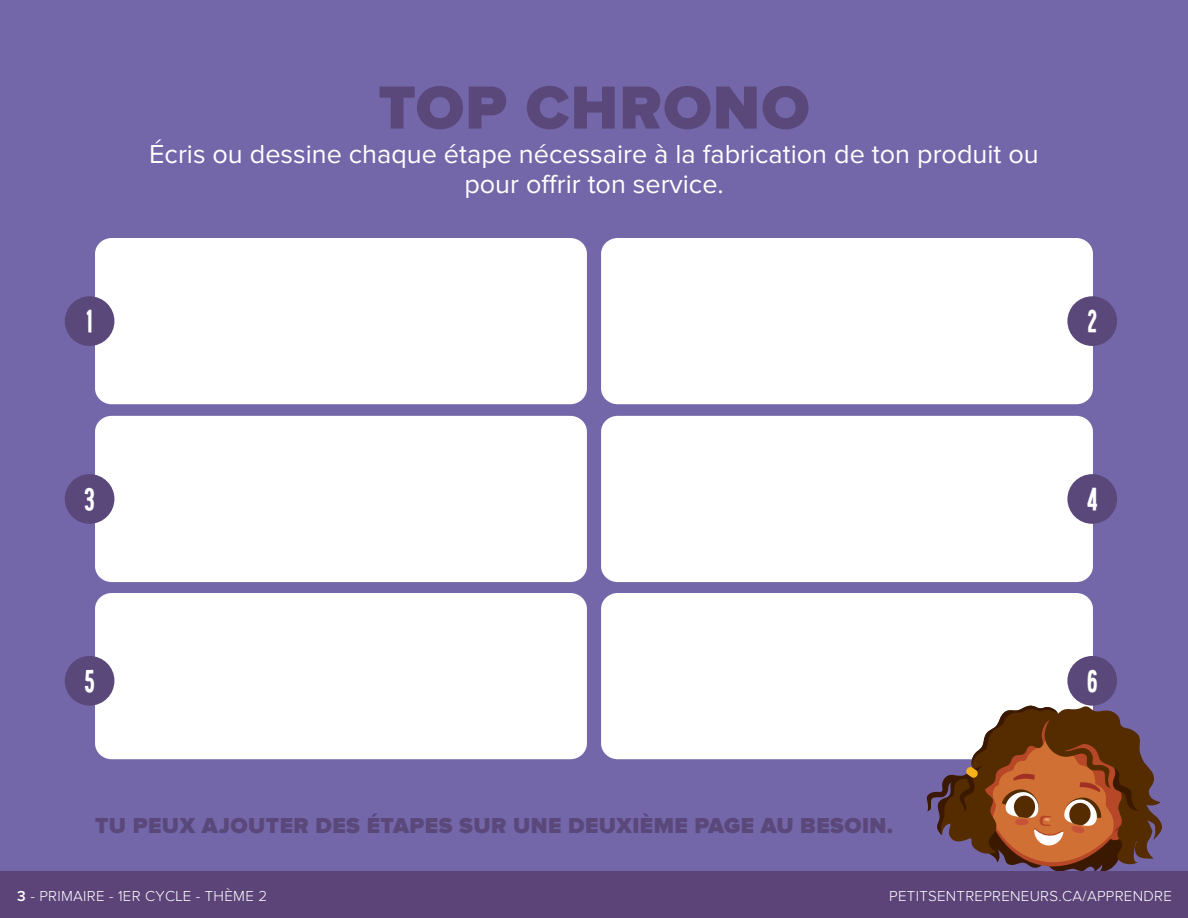
<style>
.page{position:relative;width:1188px;height:918px;background:#7467a9}
.page>*{position:absolute;margin:0;border:0;box-sizing:border-box;transform-origin:0 0}
.t1{font:900 63px "Proxima Nova";letter-spacing:.02em;color:#5a487b}
.t2{font:34.5px "Single Sleeve";color:#fff}
.t3{font:27px/30px "Proxima Nova";color:#fff;text-align:center}
.t4{font:900 22.5px "Proxima Nova";letter-spacing:.02em;color:#5a487b}
.titre_orange{font:300 15px "Proxima Nova";letter-spacing:.02em;color:#fff}
.s1{font-weight:600}
</style>
<div class="page">
<div style="left:95px;top:238px;width:492px;height:166px;background:#fff;border-radius:16px"></div>
<div style="left:95px;top:416px;width:492px;height:166px;background:#fff;border-radius:16px"></div>
<div style="left:95px;top:593px;width:492px;height:166px;background:#fff;border-radius:16px"></div>
<div style="left:601px;top:238px;width:492px;height:166px;background:#fff;border-radius:16px"></div>
<div style="left:601px;top:416px;width:492px;height:166px;background:#fff;border-radius:16px"></div>
<div style="left:601px;top:593px;width:492px;height:166px;background:#fff;border-radius:16px"></div>
<svg style="left:927px;top:705px;width:238px;height:167px"></svg>
<div style="left:65px;top:296px;width:49px;height:50px;background:#5a487b;border-radius:50%"></div>
<div style="left:1067px;top:296px;width:50px;height:50px;background:#5a487b;border-radius:50%"></div>
<div style="left:65px;top:474px;width:49px;height:50px;background:#5a487b;border-radius:50%"></div>
<div style="left:1067px;top:474px;width:50px;height:50px;background:#5a487b;border-radius:50%"></div>
<div style="left:65px;top:656px;width:49px;height:50px;background:#5a487b;border-radius:50%"></div>
<div style="left:1067px;top:656px;width:50px;height:50px;background:#5a487b;border-radius:50%"></div>
<div style="left:0;top:872px;width:1188px;height:46px;background:#5c4478"></div>
<p class="t1" style="left:378px;top:79px;width:433px">TOP CHRONO</p>
<p class="t3" style="left:149px;top:140px;width:891px">Écris ou dessine chaque étape nécessaire à la fabrication de ton produit ou pour offrir ton service.</p>
<p class="t2" style="left:87px;top:302px;width:7px">1</p>
<p class="t2" style="left:1088px;top:302px;width:10px">2</p>
<p class="t2" style="left:85px;top:479px;width:11px">3</p>
<p class="t2" style="left:1087px;top:479px;width:12px">4</p>
<p class="t2" style="left:85px;top:661px;width:11px">5</p>
<p class="t2" style="left:1087px;top:661px;width:11px">6</p>
<p class="t4" style="left:95px;top:815px;width:800px">TU PEUX AJOUTER DES ÉTAPES SUR UNE DEUXIÈME PAGE AU BESOIN.</p>
<p class="titre_orange" style="left:17px;top:889px;width:251px"><span class="s1">3</span> - PRIMAIRE - 1ER CYCLE - THÈME 2</p>
<p class="titre_orange" style="left:889px;top:889px;width:284px">PETITSENTREPRENEURS.CA/APPRENDRE</p>
<p class="titre_orange" style="left:879px;top:889px;width:284px">PETITSENTREPRENEURS.CA/AP RENDRE</p>
</div>
